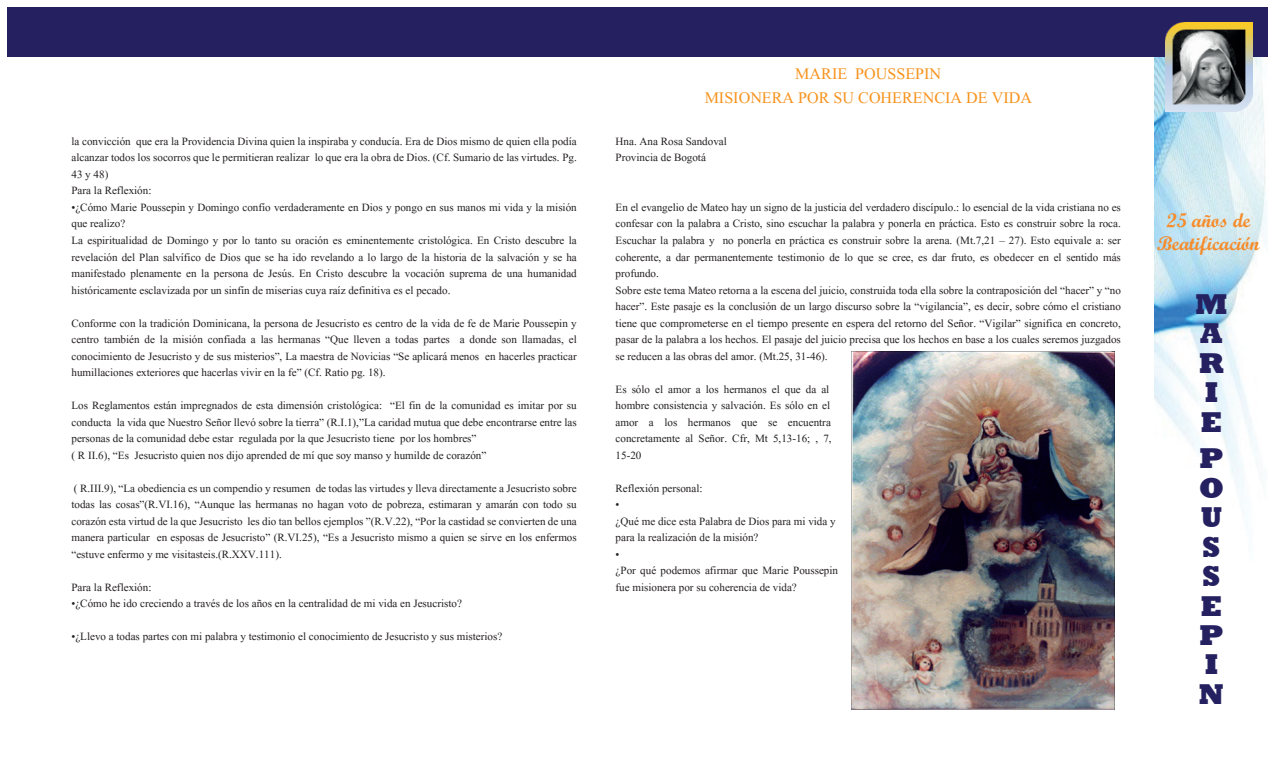
<style>
.page{position:relative;width:1275px;height:780px;background:#fff}
.page>*{position:absolute;margin:0;border:0;box-sizing:border-box;transform-origin:0 0}
.t1{font:800 29.38px/29.4px "Rockwell";color:#252161}
.t2{font:20px/24px "Aparajita";color:#f7931d;text-align:center}
.t3{font:19.62px/23.6px "Script MT Bold";color:#f68c2b;text-align:center}
.t4{font:13.75px/16.5px "Aparajita";color:#231f20}
</style>
<div class="page">
<img style="left:1154px;top:57px;width:112px;height:457px">
<div style="left:7px;top:7px;width:1260px;height:50px;background:#252161"></div>
<img style="left:1165px;top:22px;width:87px;height:89px">
<img style="left:851px;top:351px;width:263px;height:357px">
<p class="t4" style="left:71px;top:133px;width:506px">la convicción que era la Providencia Divina quien la inspiraba y conducía. Era de Dios mismo de quien ella podía alcanzar todos los socorros que le permitieran realizar lo que era la obra de Dios. (Cf. Sumario de las virtudes. Pg.<br>43 y 48)<br>Para la Reflexión:</p>
<p class="t4" style="left:71px;top:199px;width:506px">•¿Cómo Marie Poussepin y Domingo confío verdaderamente en Dios y pongo en sus manos mi vida y la misión que realizo?<br>La espiritualidad de Domingo y por lo tanto su oración es eminentemente cristológica. En Cristo descubre la revelación del Plan salvífico de Dios que se ha ido revelando a lo largo de la historia de la salvación y se ha manifestado plenamente en la persona de Jesús. En Cristo descubre la vocación suprema de una humanidad históricamente esclavizada por un sinfín de miserias cuya raíz definitiva es el pecado.</p>
<p class="t4" style="left:71px;top:315px;width:506px;text-align:justify">Conforme con la tradición Dominicana, la persona de Jesucristo es centro de la vida de fe de Marie Poussepin y centro también de la misión confiada a las hermanas “Que lleven a todas partes a donde son llamadas, el conocimiento de Jesucristo y de sus misterios”, La maestra de Novicias “Se aplicará menos en hacerles practicar humillaciones exteriores que hacerlas vivir en la fe” (Cf. Ratio pg. 18).</p>
<p class="t4" style="left:71px;top:397px;width:506px">Los Reglamentos están impregnados de esta dimensión cristológica: “El fin de la comunidad es imitar por su conducta la vida que Nuestro Señor llevó sobre la tierra” (R.I.1),”La caridad mutua que debe encontrarse entre las personas de la comunidad debe estar regulada por la que Jesucristo tiene por los hombres”<br>( R II.6), “Es Jesucristo quien nos dijo aprended de mí que soy manso y humilde de corazón”</p>
<p class="t4" style="left:71px;top:480px;width:506px;text-align:justify">( R.III.9), “La obediencia es un compendio y resumen de todas las virtudes y lleva directamente a Jesucristo sobre todas las cosas”(R.VI.16), “Aunque las hermanas no hagan voto de pobreza, estimaran y amarán con todo su corazón esta virtud de la que Jesucristo les dio tan bellos ejemplos ”(R.V.22), “Por la castidad se convierten de una manera particular en esposas de Jesucristo” (R.VI.25), “Es a Jesucristo mismo a quien se sirve en los enfermos “estuve enfermo y me visitasteis.(R.XXV.111).</p>
<p class="t4" style="left:71px;top:579px;width:81px">Para la Reflexión:</p>
<p class="t4" style="left:71px;top:595px;width:392px">•¿Cómo he ido creciendo a través de los años en la centralidad de mi vida en Jesucristo?</p>
<p class="t4" style="left:71px;top:628px;width:432px">•¿Llevo a todas partes con mi palabra y testimonio el conocimiento de Jesucristo y sus misterios?</p>
<h2 class="t2" style="left:704px;top:63px;width:329px">MARIE POUSSEPIN<br>MISIONERA POR SU COHERENCIA DE VIDA</h2>
<p class="t4" style="left:615px;top:133px;width:113px">Hna. Ana Rosa Sandoval<br>Provincia de Bogotá</p>
<p class="t4" style="left:615px;top:199px;width:506px">En el evangelio de Mateo hay un signo de la justicia del verdadero discípulo.: lo esencial de la vida cristiana no es confesar con la palabra a Cristo, sino escuchar la palabra y ponerla en práctica. Esto es construir sobre la roca.<br>Escuchar la palabra y no ponerla en práctica es construir sobre la arena. (Mt.7,21 – 27). Esto equivale a: ser coherente, a dar permanentemente testimonio de lo que se cree, es dar fruto, es obedecer en el sentido más profundo.<br>Sobre este tema Mateo retorna a la escena del juicio, construida toda ella sobre la contraposición del “hacer” y “no hacer”. Este pasaje es la conclusión de un largo discurso sobre la “vigilancia”, es decir, sobre cómo el cristiano tiene que comprometerse en el tiempo presente en espera del retorno del Señor. “Vigilar” significa en concreto, pasar de la palabra a los hechos. El pasaje del juicio precisa que los hechos en base a los cuales seremos juzgados se reducen a las obras del amor. (Mt.25, 31-46).</p>
<p class="t4" style="left:615px;top:381px;width:217px">Es sólo el amor a los hermanos el que da al hombre consistencia y salvación. Es sólo en el amor a los hermanos que se encuentra concretamente al Señor. Cfr, Mt 5,13-16; , 7, 15-20</p>
<p class="t4" style="left:615px;top:480px;width:224px">Reflexión personal:<br>•<br>¿Qué me dice esta Palabra de Dios para mi vida y para la realización de la misión?<br>•<br>¿Por qué podemos afirmar que Marie Poussepin fue misionera por su coherencia de vida?</p>
<h3 class="t3" style="left:1156px;top:208px;width:104px">25 años de<br>Beatificación</h3>
<h1 class="t1" style="left:1194px;top:289px;width:33px">M<br>A<br>R<br>I<br>E</h1>
<h1 class="t1" style="left:1198px;top:444px;width:26px">P<br>O<br>U<br>S<br>S<br>E<br>P<br>I<br>N</h1>
</div>
